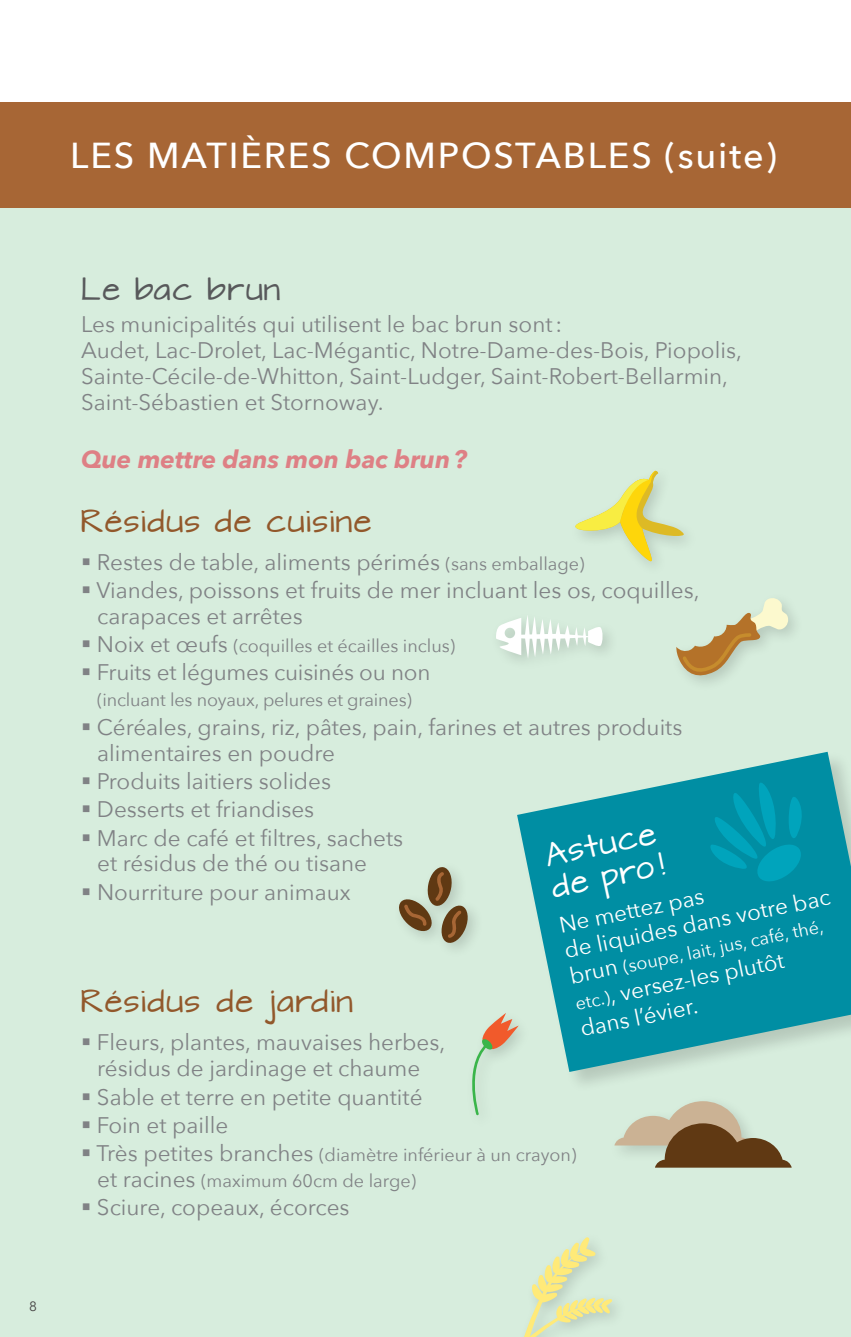
<style>
.page{position:relative;width:851px;height:1337px;background:#fff}
.page>*{position:absolute;margin:0;border:0;box-sizing:border-box;transform-origin:0 0}
.t1{font:500 36px "Avenir Next";letter-spacing:.05em;color:#fff}
.t2{font:27px "Architects Daughter";letter-spacing:.06em;color:#92582b}
.t3{font:27px/32.2px "Architects Daughter";color:#fff}
.t4{font:27px "Architects Daughter";letter-spacing:.06em;color:#58595b}
.t5{font:italic 700 24.75px "Avenir Next";color:#de8085}
.t6{font:22.5px/25.9px "Avenir Next";color:#808285}
.t7{font:22.5px/25.7px "Avenir Next";color:#fff}
.t8{font:18px/25.9px "Avenir Next";color:#808285}
.t9{font:18px "Avenir Next";color:#fff}
.t10{font:13.5px "Avenir Next";color:#454242}
.s1{font-size:18px}
.s2{font-size:22.5px}
</style>
<div class="page">
<div style="left:0;top:157px;width:850px;height:1179px;background:#d7eddd"></div>
<div style="left:0;top:102px;width:850px;height:106px;background:#a76635"></div>
<div style="left:515px;top:750px;width:335px;height:343px;background:#000;opacity:.15"></div>
<svg style="left:517px;top:751px;width:333px;height:321px;fill:#008ea3"></svg>
<svg style="left:707px;top:779px;width:98px;height:104px"></svg>
<svg style="left:676px;top:598px;width:113px;height:81px"></svg>
<svg style="left:496px;top:616px;width:107px;height:43px"></svg>
<svg style="left:575px;top:470px;width:111px;height:93px"></svg>
<div style="left:464px;top:1007px;width:69px;height:124px;background:#d7eddd"></div>
<svg style="left:472px;top:1013px;width:46px;height:102px"></svg>
<svg style="left:399px;top:867px;width:70px;height:77px"></svg>
<svg style="left:614px;top:1101px;width:177px;height:66px"></svg>
<svg style="left:524px;top:1237px;width:88px;height:99px"></svg>
<h1 class="t1" style="left:70px;top:125px;width:708px">LES MATIÈRES COMPOSTABLES (suite)</h1>
<p class="t10" style="left:29px;top:1294px;width:9px">8</p>
<p class="t4" style="left:81px;top:270px;width:201px">Le bac brun</p>
<p class="t6" style="left:81px;top:310px;width:662px">Les municipalités qui utilisent le bac brun sont:<br>Audet, Lac-Drolet, Lac-Mégantic, Notre-Dame-des-Bois, Piopolis, Sainte-Cécile-de-Whitton, Saint-Ludger, Saint-Robert-Bellarmin, Saint-Sébastien et Stornoway.</p>
<p class="t5" style="left:81px;top:438px;width:387px">Que mettre dans mon bac brun?</p>
<p class="t2" style="left:81px;top:501px;width:292px">Résidus de cuisine</p>
<p class="t6" style="left:81px;top:548px;width:505px">▪ Restes de table, aliments périmés <span class="s1">(sans emballage)</span></p>
<p class="t6" style="left:97px;top:576px;width:604px;text-indent:-16px">▪ Viandes, poissons et fruits de mer incluant les os, coquilles, carapaces et arrêtes</p>
<p class="t8" style="left:81px;top:632px;width:376px">▪ <span class="s2">Noix et œufs</span> (coquilles et écailles inclus)</p>
<p class="t6" style="left:81px;top:658px;width:351px">▪ Fruits et légumes cuisinés ou non</p>
<p class="t8" style="left:97px;top:686px;width:316px">(incluant les noyaux, pelures et graines)</p>
<p class="t6" style="left:97px;top:713px;width:586px;text-indent:-16px">▪ Céréales, grains, riz, pâtes, pain, farines et autres produits alimentaires en poudre</p>
<p class="t6" style="left:81px;top:767px;width:251px">▪ Produits laitiers solides</p>
<p class="t6" style="left:81px;top:795px;width:235px">▪ Desserts et friandises</p>
<p class="t6" style="left:97px;top:823px;width:307px;text-indent:-16px">▪ Marc de café et filtres, sachets et résidus de thé ou tisane</p>
<p class="t6" style="left:81px;top:878px;width:271px">▪ Nourriture pour animaux</p>
<p class="t3" style="left:542px;top:841px;width:116px;rotate:-11deg">Astuce de pro !</p>
<p class="t7" style="left:556px;top:912px;width:272px;rotate:-12deg">Ne mettez pas<br>de liquides dans votre bac brun</p>
<p class="t9" style="left:620px;top:950px;width:205px;rotate:-11deg">(soupe, lait, jus, café, thé,</p>
<p class="t7" style="left:572px;top:989px;width:215px;line-height:26.6px;text-indent:35px;rotate:-12deg">, versez-les plutôt dans l’évier.</p>
<p class="t2" style="left:81px;top:982px;width:273px">Résidus de jardin</p>
<p class="t6" style="left:81px;top:1028px;width:366px;text-align:center">▪ Fleurs, plantes, mauvaises herbes, résidus de jardinage et chaume</p>
<p class="t6" style="left:81px;top:1082px;width:343px">▪ Sable et terre en petite quantité</p>
<p class="t6" style="left:81px;top:1111px;width:149px">▪ Foin et paille</p>
<p class="t8" style="left:97px;top:1141px;width:480px;text-indent:-16px">▪ <span class="s2">Très petites branches</span> (diamètre inférieur à un crayon) <span class="s2">et racines</span> (maximum 60cm de large)</p>
<p class="t6" style="left:81px;top:1193px;width:270px">▪ Sciure, copeaux, écorces</p>
<p class="t9" style="left:572px;top:988px;width:37px;rotate:-11deg">etc.)</p>
</div>
